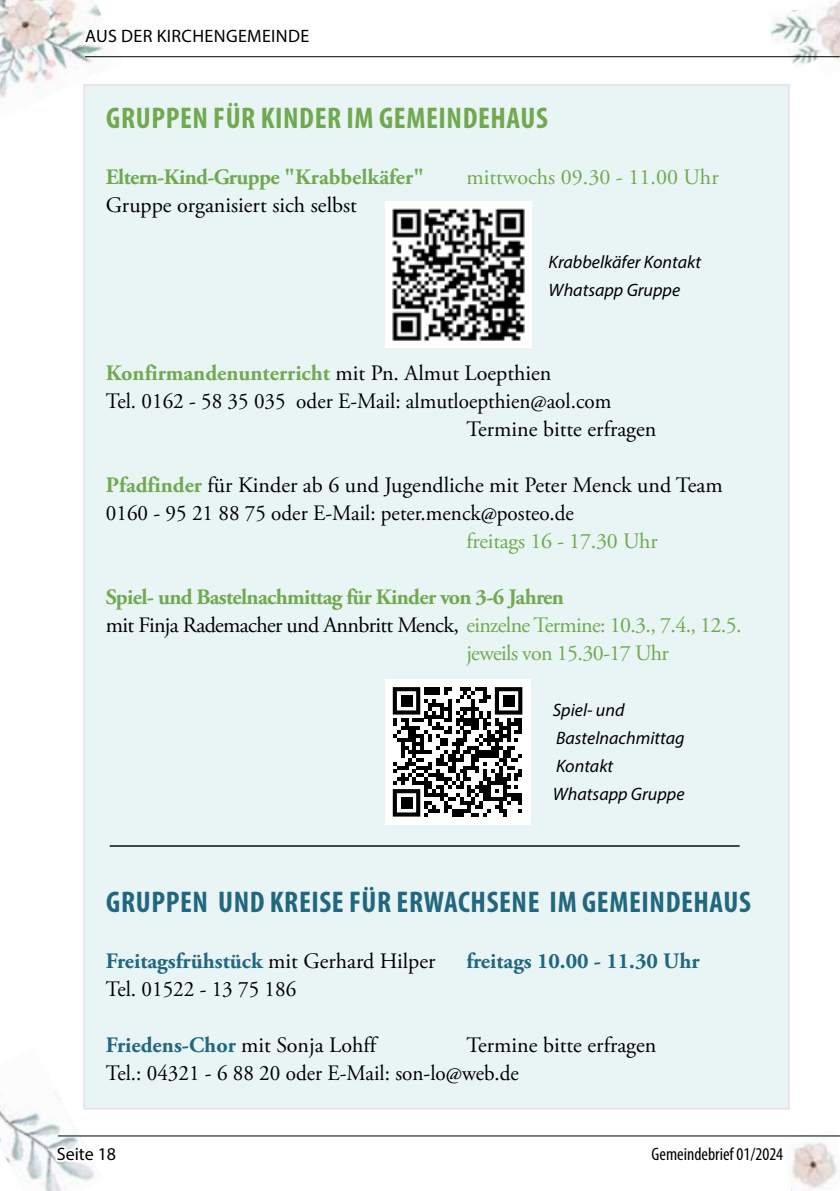
<style>
.page{position:relative;width:840px;height:1191px;background:#fff}
.page>*{position:absolute;margin:0;border:0;box-sizing:border-box;transform-origin:0 0}
.t1{font:700 condensed 30px "Myriad Pro";letter-spacing:.02em;color:#20677f}
.t2{font:700 condensed 30px "Myriad Pro";letter-spacing:.02em;color:#70a950}
.t3{font:22px/28px "Adobe Garamond Pro";color:#000}
.t4{font:700 22px "Adobe Garamond Pro";color:#20677f}
.t5{font:700 22px "Adobe Garamond Pro";letter-spacing:-.03em;color:#70a950}
.t6{font:22px "Adobe Garamond Pro";letter-spacing:-.03em;color:#000}
.t7{font:22px "Adobe Garamond Pro";color:#000;scale:.96 1}
.t8{font:22px "Adobe Garamond Pro";letter-spacing:-.01em;color:#70a950}
.t9{font:700 22px "Adobe Garamond Pro";color:#70a950}
.t10{font:22px "Adobe Garamond Pro";letter-spacing:-.03em;color:#70a950}
.t11{font:italic 18px/28px "Myriad Pro";color:#000}
.t12{font:18px "Myriad Pro";letter-spacing:.02em;color:#000}
.t13{font:condensed 18px "Myriad Pro";color:#000}
.s1{font-weight:400;color:#000}
.s2{font-weight:700;color:#70a950}
.s3{color:#70a950}
</style>
<div class="page">
<div style="left:83px;top:84px;width:706px;height:1025px;background:#e9f5f4;border:2px solid #d9cfe7"></div>
<img style="left:0;top:0;width:123px;height:126px">
<img style="left:0;top:1047px;width:103px;height:77px">
<img style="left:816px;top:1px;width:23px;height:59px">
<img style="left:785px;top:37px;width:37px;height:27px">
<img style="left:770px;top:10px;width:46px;height:35px">
<img style="left:385px;top:202px;width:146px;height:145px">
<div style="left:385px;top:679px;width:145px;height:145px;background:#fff"></div>
<svg style="left:392px;top:687px;width:130px;height:129px"></svg>
<div style="left:400px;top:695px;width:12px;height:11px;background:#000"></div>
<div style="left:502px;top:695px;width:12px;height:11px;background:#000"></div>
<div style="left:400px;top:797px;width:12px;height:11px;background:#000"></div>
<svg style="left:0;top:1124px;width:839px;height:67px"></svg>
<hr style="left:58px;top:1135px;width:781px;height:1px;background:#000">
<hr style="left:85px;top:56px;width:754px;height:1px;background:#000">
<svg style="left:80px;top:0;width:232px;height:73px"></svg>
<hr style="left:110px;top:845px;width:629px;height:1px;background:#000">
<p class="t12" style="left:85px;top:25px;width:225px">AUS DER KIRCHENGEMEINDE</p>
<h1 class="t2" style="left:106px;top:99px;width:44px">GRUPPE</h1>
<h1 class="t2" style="left:192px;top:99px;width:357px">N FÜR KINDER IM GEMEINDEHAUS</h1>
<p class="t5" style="left:106px;top:164px;width:319px">Eltern-Kind-Gruppe "Krabbelkäfer"</p>
<p class="t8" style="left:466px;top:164px;width:254px">mittwochs 09.30 - 11.00 Uhr</p>
<p class="t3" style="left:106px;top:192px;width:252px">Gruppe organisiert sich selbst</p>
<p class="t11" style="left:548px;top:248px;width:154px">Krabbelkäfer Kontakt<br>Whatsapp Gruppe</p>
<p class="t9" style="left:106px;top:360px;width:447px">Konfirmandenunterricht <span class="s1">mit Pn. Almut Loepthien</span></p>
<p class="t7" style="left:106px;top:388px;width:527px">Tel. 0162 - 58 35 035 oder E-Mail: almutloepthien@aol.com</p>
<p class="t3" style="left:466px;top:416px;width:191px">Termine bitte erfragen</p>
<p class="t3" style="left:106px;top:472px;width:618px"><span class="s2">Pfadfinder</span> für Kinder ab 6 und Jugendliche mit Peter Menck und Team<br>0160 - 95 21 88 75 oder E-Mail: peter.menck@posteo.de</p>
<p class="t8" style="left:466px;top:528px;width:193px">freitags 16 - 17.30 Uhr</p>
<p class="t5" style="left:106px;top:584px;width:459px">Spiel- und Bastelnachmittag für Kinder von 3-6 Jahren</p>
<p class="t6" style="left:106px;top:612px;width:637px">mit Finja Rademacher und Annbritt Menck, <span class="s3">einzelne Termine: 10.3., 7.4., 12.5.</span></p>
<p class="t10" style="left:466px;top:640px;width:204px">jeweils von 15.30-17 Uhr</p>
<p class="t11" style="left:552px;top:696px;width:133px">Spiel- und<br>Bastelnachmittag<br>Kontakt<br>Whatsapp Gruppe</p>
<h1 class="t1" style="left:106px;top:883px;width:44px">GRUPPE</h1>
<h1 class="t1" style="left:192px;top:883px;width:559px">N UND KREISE FÜR ERWACHSENE IM GEMEINDEHAUS</h1>
<p class="t4" style="left:106px;top:948px;width:331px">Freitagsfrühstück <span class="s1">mit Gerhard Hilper</span></p>
<p class="t4" style="left:466px;top:948px;width:235px">freitags 10.00 - 11.30 Uhr</p>
<p class="t7" style="left:106px;top:976px;width:200px">Tel. 01522 - 13 75 186</p>
<p class="t4" style="left:106px;top:1032px;width:271px">Friedens-Chor <span class="s1">mit Sonja Lohff</span></p>
<p class="t3" style="left:106px;top:1032px;width:551px;text-indent:360px">Termine bitte erfragen<br>Tel.: 04321 - 6 88 20 oder E-Mail: son-lo@web.de</p>
<p class="t12" style="left:57px;top:1142px;width:61px">SEITE 18</p>
<p class="t13" style="left:651px;top:1143px;width:133px">Gemeindebrief 01/2024</p>
</div>
